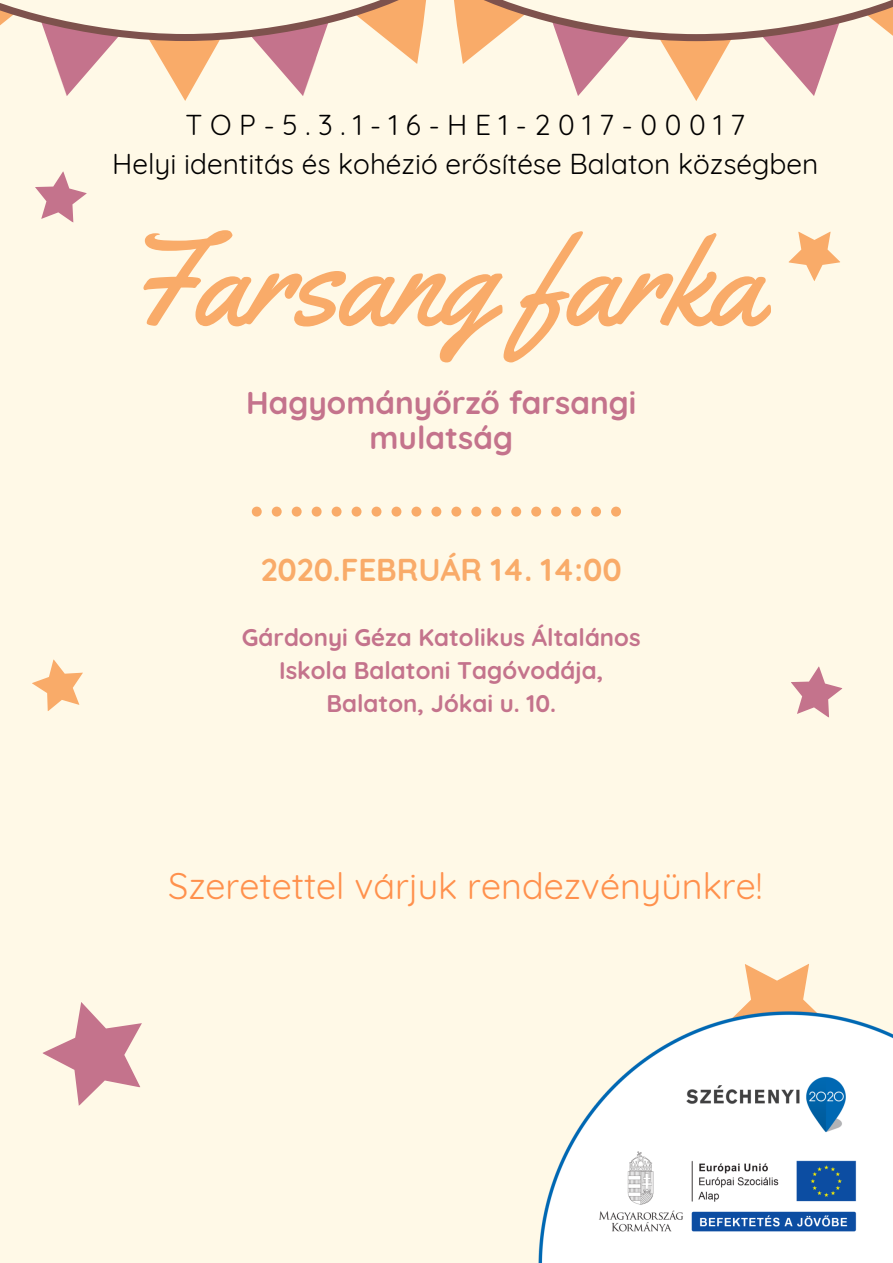
<style>
.page{position:relative;width:893px;height:1263px;background:#fff9e7}
.page>*{position:absolute;margin:0;border:0;box-sizing:border-box;transform-origin:0 0}
.t1{font:127.57px "Yellowtail";color:#f9ab69}
.t2{font:36px "Quicksand";color:#ff914d}
.t3{font:700 31.5px/35.5px "Quicksand";color:#c4738c;text-align:center}
.t4{font:700 31.5px "Quicksand";letter-spacing:-.005em;color:#f9ab69}
.t5{font:28.12px/39.2px "Quicksand";color:#000;text-align:center}
.t6{font:700 24px/33.2px "Quicksand";color:#c4738c;text-align:center}
</style>
<div class="page">
<svg style="left:0;top:0;width:893px;height:101px"></svg>
<svg style="left:42px;top:1002px;width:100px;height:104px"></svg>
<svg style="left:252px;top:507px;width:369px;height:10px"></svg>
<svg style="left:35px;top:171px;width:52px;height:52px"></svg>
<svg style="left:32px;top:659px;width:51px;height:52px"></svg>
<svg style="left:791px;top:666px;width:52px;height:52px"></svg>
<svg style="left:745px;top:964px;width:64px;height:27px"></svg>
<svg style="left:788px;top:231px;width:52px;height:50px"></svg>
<img style="left:538px;top:991px;width:355px;height:272px">
<p class="t5" style="left:112px;top:105px;width:707px">TOP-5.3.1-16-HE1-2017-00017<br>Helyi identitás és kohézió erősítése Balaton községben</p>
<h1 class="t1" style="left:121px;top:200px;width:642px">Farsang farka</h1>
<p class="t3" style="left:246px;top:384px;width:391px">Hagyományőrző farsangi mulatság</p>
<p class="t4" style="left:261px;top:550px;width:362px">2020.FEBRUÁR 14. 14:00</p>
<p class="t6" style="left:242px;top:620px;width:400px">Gárdonyi Géza Katolikus Általános<br>Iskola Balatoni Tagóvodája,<br>Balaton, Jókai u. 10.</p>
<p class="t2" style="left:168px;top:863px;width:596px">Szeretettel várjuk rendezvényünkre!</p>
</div>
